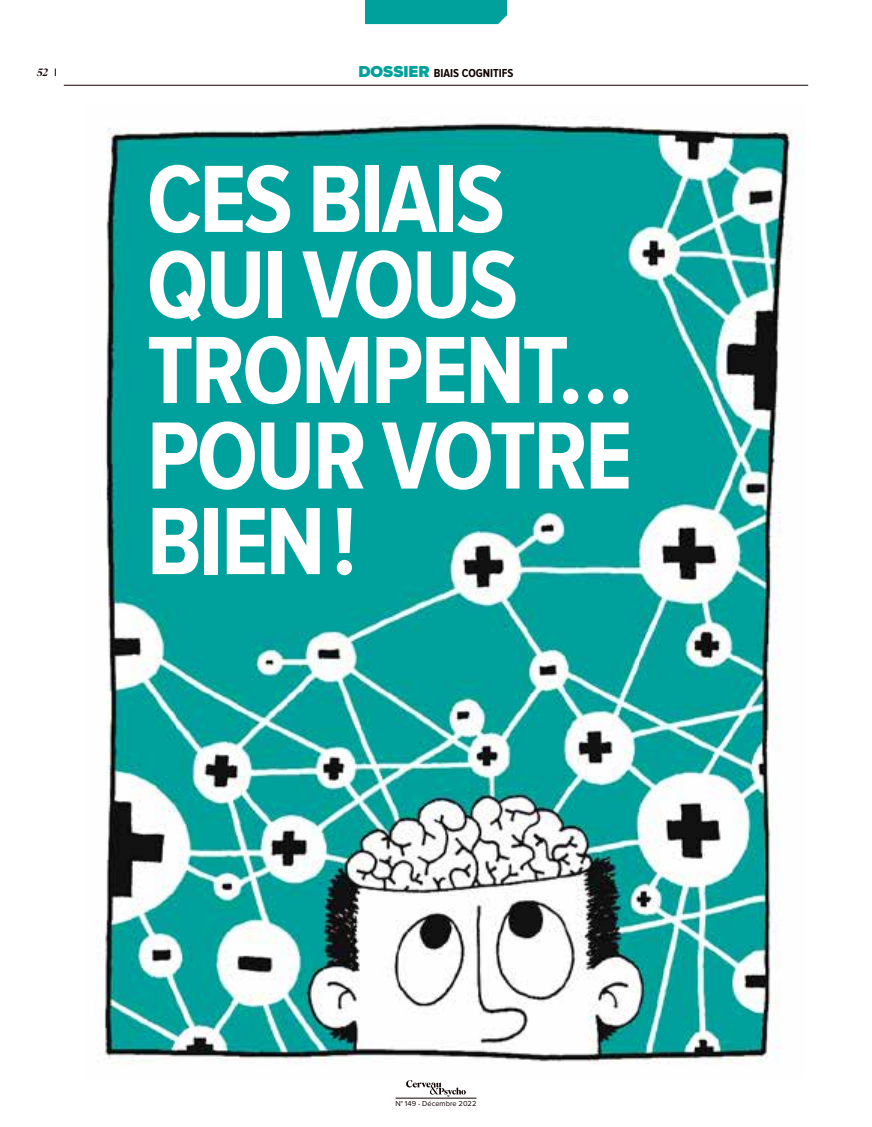
<style>
.page{position:relative;width:872px;height:1127px;background:#fff}
.page>*{position:absolute;margin:0;border:0;box-sizing:border-box;transform-origin:0 0}
.t1{font:700 99px/85.5px "Proxima Nova Cond";letter-spacing:-.03em;color:#fff}
.t2{font:700 12px "Proxima Nova Cond";color:#110200}
.t3{font:italic 500 10.5px "Superior Title";color:#110200}
.t4{font:7.5px "Proxima Nova";color:#110200}
.s1{font-family:"Proxima Nova";font-weight:900;font-size:16.5px;color:#00a19c}
</style>
<div class="page">
<svg style="left:406px;top:1080px;width:60px;height:16px"></svg>
<hr style="left:395px;top:1098px;width:81px;height:1px;background:#110200">
<img style="left:100px;top:119px;width:704px;height:945px">
<div style="left:365px;top:0;width:142px;height:24px;background:#00a19c"></div>
<hr style="left:64px;top:85px;width:744px;height:1px;background:#110200">
<p class="t3" style="left:37px;top:66px;width:12px">52</p>
<p class="t2" style="left:358px;top:66px;width:157px"><span class="s1">DOSSIER</span> BIAIS COGNITIFS</p>
<p class="t1" style="left:147px;top:162px;width:488px">CES BIAIS<br>QUI VOUS<br>TROMPENT…<br>POUR VOTRE<br>BIEN !</p>
<p class="t4" style="left:395px;top:1097px;width:82px">N° 149 - Décembre 2022</p>
</div>
